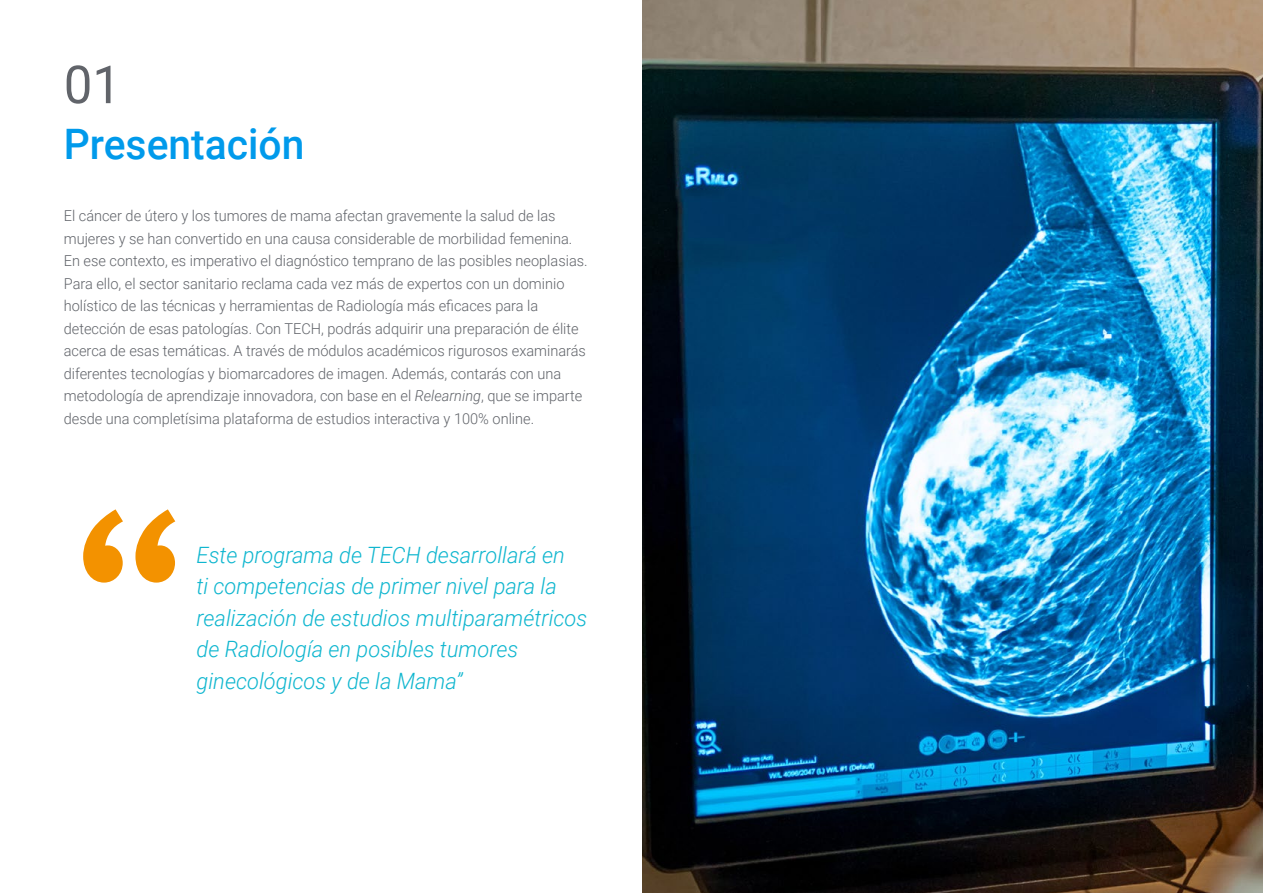
<style>
.page{position:relative;width:1263px;height:893px;background:#fff}
.page>*{position:absolute;margin:0;border:0;box-sizing:border-box;transform-origin:0 0}
.t1{font:52.5px "Roboto";color:#61646a}
.t2{font:500 42px "Roboto";color:#009aeb}
.t3{font:italic 300 22.5px/31.5px "Roboto";color:#0fb6cf}
.t4{font:300 15px/22.5px "Roboto";color:#61646a}
.s1{font-style:italic}
</style>
<div class="page">
<svg style="left:83px;top:509px;width:92px;height:74px"></svg>
<img style="left:642px;top:0;width:621px;height:893px">
<h1 class="t1" style="left:64px;top:48px;width:59px">01</h1>
<h2 class="t2" style="left:64px;top:115px;width:242px">Presentación</h2>
<p class="t4" style="left:64px;top:204px;width:525px">El cáncer de útero y los tumores de mama afectan gravemente la salud de las mujeres y se han convertido en una causa considerable de morbilidad femenina.<br>En ese contexto, es imperativo el diagnóstico temprano de las posibles neoplasias.<br>Para ello, el sector sanitario reclama cada vez más de expertos con un dominio holístico de las técnicas y herramientas de Radiología más eficaces para la detección de esas patologías. Con TECH, podrás adquirir una preparación de élite acerca de esas temáticas. A través de módulos académicos rigurosos examinarás diferentes tecnologías y biomarcadores de imagen. Además, contarás con una metodología de aprendizaje innovadora, con base en el <span class="s1">Relearning</span>, que se imparte desde una completísima plataforma de estudios interactiva y 100% online.</p>
<h3 class="t3" style="left:197px;top:538px;width:392px">Este programa de TECH desarrollará en<br>ti competencias de primer nivel para la realización de estudios multiparamétricos de Radiología en posibles tumores ginecológicos y de la Mama”</h3>
</div>
